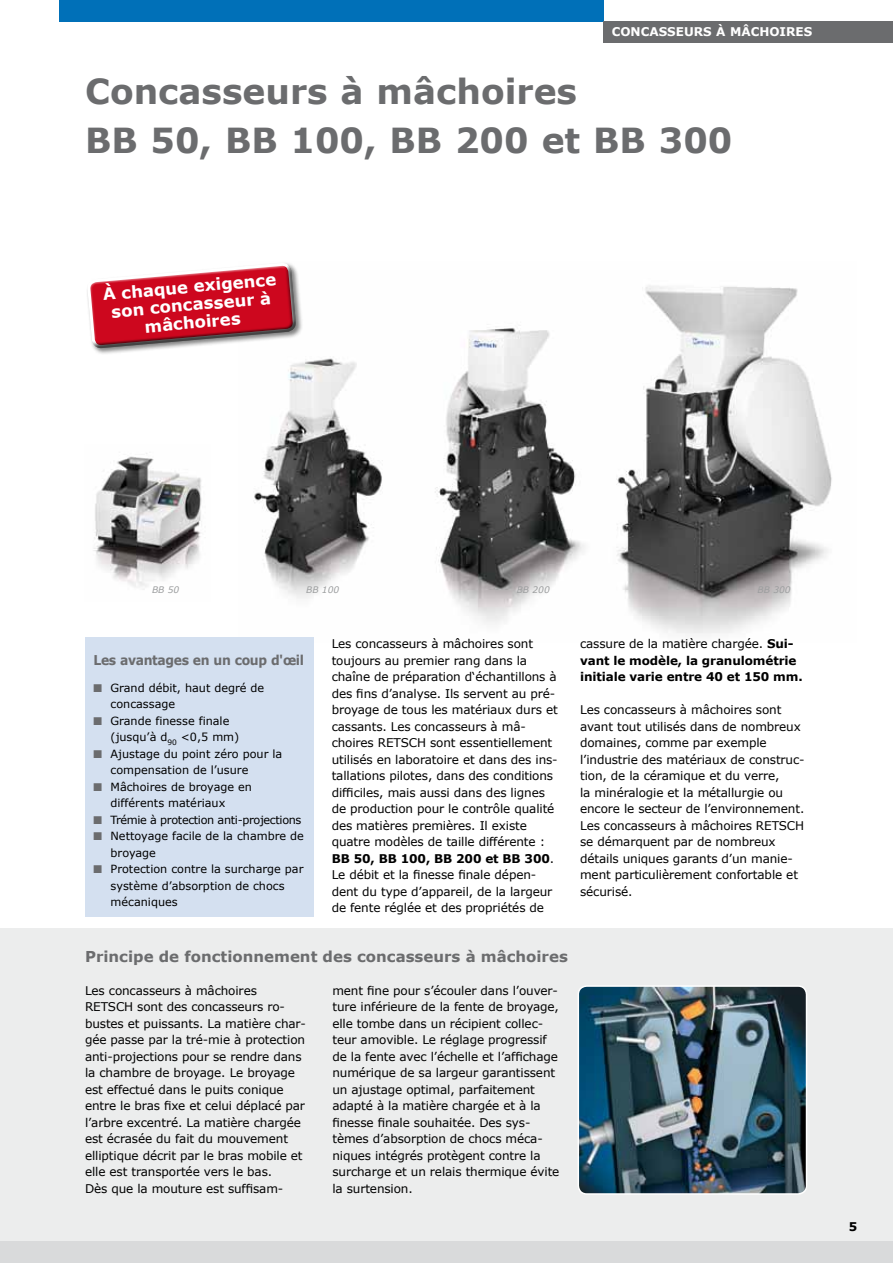
<style>
.page{position:relative;width:893px;height:1263px;background:#fff}
.page>*{position:absolute;margin:0;border:0;box-sizing:border-box;transform-origin:0 0}
.t1{font:700 34.5px/49.5px "Verdana";color:#6b6c6e}
.t2{font:700 16.5px/18px "Verdana";color:#fff;text-align:center}
.t3{font:700 15px "Verdana";color:#6b6c6e}
.t4{font:700 13.5px "Verdana";letter-spacing:-.03em;color:#6b6c6e;scale:.92 1}
.t5{font:12px/16.5px "Verdana";letter-spacing:-.01em;color:#000}
.t6{font:700 12px/16.5px "Verdana";letter-spacing:-.01em;color:#000}
.t7{font:700 12px "Verdana";color:#fff}
.t8{font:11.25px/16.5px "Verdana";color:#000}
.t9{font:11.25px "Verdana";letter-spacing:-.03em;color:#000}
.t10{font:italic 9px "Verdana";color:#9c9e9f}
.s1{color:#6b6c6e}
.s2{font-weight:700}
.s3{font-weight:400}
</style>
<div class="page">
<img style="left:93px;top:453px;width:109px;height:137px">
<img style="left:254px;top:285px;width:578px;height:357px">
<div style="left:0;top:928px;width:893px;height:335px;background:#eceded"></div>
<div style="left:60px;top:0;width:544px;height:21px;background:#0070b8"></div>
<div style="left:604px;top:21px;width:289px;height:22px;background:#6b6c6e"></div>
<div style="left:0;top:1242px;width:893px;height:21px;background:#d9dadb"></div>
<div style="left:85px;top:637px;width:228px;height:279px;background:#d4e0f0"></div>
<img style="left:578px;top:988px;width:226px;height:204px">
<div style="left:578px;top:985px;width:229px;height:210px;border:2px solid #fff;border-radius:9px"></div>
<div style="left:86px;top:261px;width:217px;height:94px;background:#000;opacity:.5"></div>
<svg style="left:86px;top:261px;width:216px;height:88px"></svg>
<p class="t7" style="left:612px;top:24px;width:202px">CONCASSEURS À MÂCHOIRES</p>
<h1 class="t1" style="left:85px;top:65px;width:649px">Concasseurs à mâchoires<br>BB 50, BB 100, BB 200 et BB 300</h1>
<h2 class="t2" style="left:102px;top:285px;width:175px;rotate:-5deg">À chaque exigence son concasseur à mâchoires</h2>
<p class="t10" style="left:152px;top:584px;width:29px">BB 50</p>
<p class="t10" style="left:306px;top:584px;width:34px">BB 100</p>
<p class="t10" style="left:517px;top:584px;width:34px">BB 200</p>
<p class="t10" style="left:757px;top:584px;width:34px">BB 300</p>
<p class="t4" style="left:94px;top:651px;width:230px">Les avantages en un coup d'œil</p>
<p class="t8" style="left:111px;top:679px;width:155px;text-indent:-17px"><span class="s1">■</span> Grand débit, haut degré de concassage</p>
<p class="t8" style="left:111px;top:712px;width:130px;text-indent:-17px"><span class="s1">■</span> Grande finesse finale (jusqu’à d<sub>90</sub> &lt;0,5 mm)</p>
<p class="t8" style="left:111px;top:745px;width:173px;text-indent:-17px"><span class="s1">■</span> Ajustage du point zéro pour la compensation de l’usure</p>
<p class="t8" style="left:111px;top:778px;width:143px;text-indent:-17px"><span class="s1">■</span> Mâchoires de broyage en différents matériaux</p>
<p class="t9" style="left:94px;top:812px;width:209px"><span class="s1">■</span> Trémie à protection anti-projections</p>
<p class="t8" style="left:111px;top:827px;width:195px;text-indent:-17px"><span class="s1">■</span> Nettoyage facile de la chambre de broyage</p>
<p class="t8" style="left:111px;top:860px;width:194px;text-indent:-17px"><span class="s1">■</span> Protection contre la surcharge par système d’absorption de chocs mécaniques</p>
<p class="t5" style="left:332px;top:635px;width:228px">Les concasseurs à mâchoires sont toujours au premier rang dans la chaîne de préparation d‘échantillons à des fins d’analyse. Ils servent au pré&shy;broyage de tous les matériaux durs et cassants. Les concasseurs à mâ&shy;choires RETSCH sont essentiellement utilisés en laboratoire et dans des ins&shy;tallations pilotes, dans des conditions difficiles, mais aussi dans des lignes de production pour le contrôle qualité des matières premières. Il existe quatre modèles de taille différente :<br><span class="s2">BB 50, BB 100, BB 200 et BB 300</span>.<br>Le débit et la finesse finale dépen&shy;dent du type d’appareil, de la largeur de fente réglée et des propriétés de</p>
<p class="t6" style="left:580px;top:635px;width:224px"><span class="s3">cassure de la matière chargée.</span> Sui&shy;vant le modèle, la granulométrie initiale varie entre 40 et 150 mm.</p>
<p class="t5" style="left:580px;top:701px;width:226px">Les concasseurs à mâchoires sont avant tout utilisés dans de nombreux domaines, comme par exemple l’industrie des matériaux de construc&shy;tion, de la céramique et du verre,<br>la minéralogie et la métallurgie ou encore le secteur de l’environnement.<br>Les concasseurs à mâchoires RETSCH se démarquent par de nombreux détails uniques garants d’un manie&shy;ment particulièrement confortable et sécurisé.</p>
<p class="t3" style="left:85px;top:947px;width:484px">Principe de fonctionnement des concasseurs à mâchoires</p>
<p class="t5" style="left:332px;top:981px;width:229px">ment fine pour s’écouler dans l’ouver&shy;ture inférieure de la fente de broyage, elle tombe dans un récipient collec&shy;teur amovible. Le réglage progressif de la fente avec l’échelle et l’affichage numérique de sa largeur garantissent un ajustage optimal, parfaitement adapté à la matière chargée et à la finesse finale souhaitée. Des sys&shy;tèmes d’absorption de chocs méca&shy;niques intégrés protègent contre la surcharge et un relais thermique évite la surtension.</p>
<p class="t5" style="left:85px;top:981px;width:222px">Les concasseurs à mâchoires RETSCH sont des concasseurs ro&shy;bustes et puissants. La matière char&shy;gée passe par la tré-mie à protection anti-projections pour se rendre dans la chambre de broyage. Le broyage est effectué dans le puits conique entre le bras fixe et celui déplacé par l’arbre excentré. La matière chargée est écrasée du fait du mouvement elliptique décrit par le bras mobile et elle est transportée vers le bas.<br>Dès que la mouture est suffisam-</p>
<p class="t6" style="left:849px;top:1218px;width:10px">5</p>
</div>
